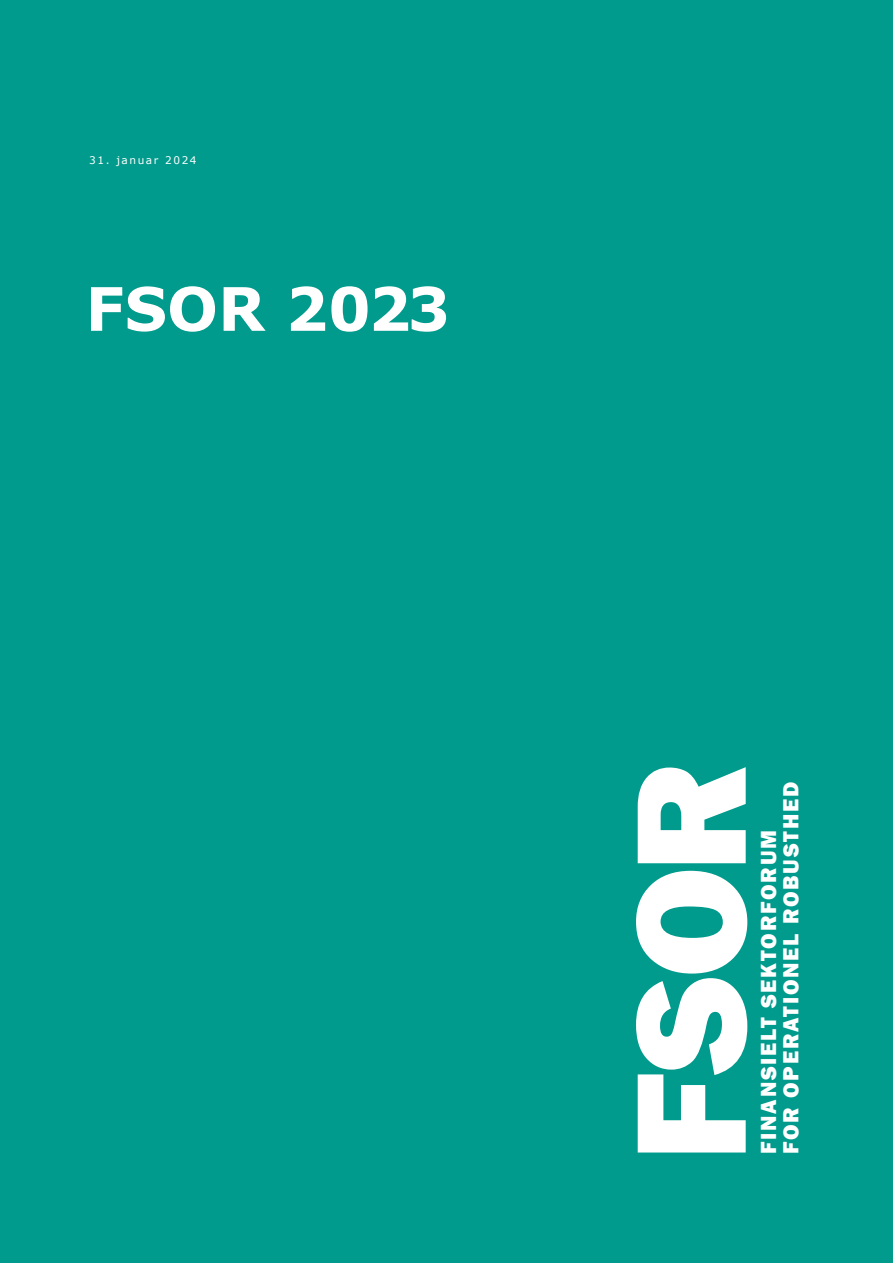
<style>
.page{position:relative;width:893px;height:1263px;background:#009b8c}
.page>*{position:absolute;margin:0;border:0;box-sizing:border-box;transform-origin:0 0}
.t1{font:800 162px "Franklin Gothic";color:#fff}
.Heading_1{font:700 60px "Verdana";color:#fff}
.t2{font:800 22.5px "Franklin Gothic";letter-spacing:.08em;color:#fff}
.Tabeloverskrift_højre{font:10.5px "Verdana";letter-spacing:.15em;color:#fff}
</style>
<div class="page">
<p class="Tabeloverskrift_højre" style="left:89px;top:153px;width:109px">31. januar 2024</p>
<p class="Heading_1" style="left:85px;top:266px;width:366px">FSOR 2023</p>
<p class="t1" style="left:586px;top:1162px;width:402px;rotate:-90deg">FSOR</p>
<p class="t2" style="left:776px;top:1154px;width:373px;rotate:-90deg">FOR OPERATIONEL ROBUSTHED</p>
<p class="t2" style="left:754px;top:1154px;width:325px;rotate:-90deg">FINANSIELT SEKTORFORUM</p>
</div>
